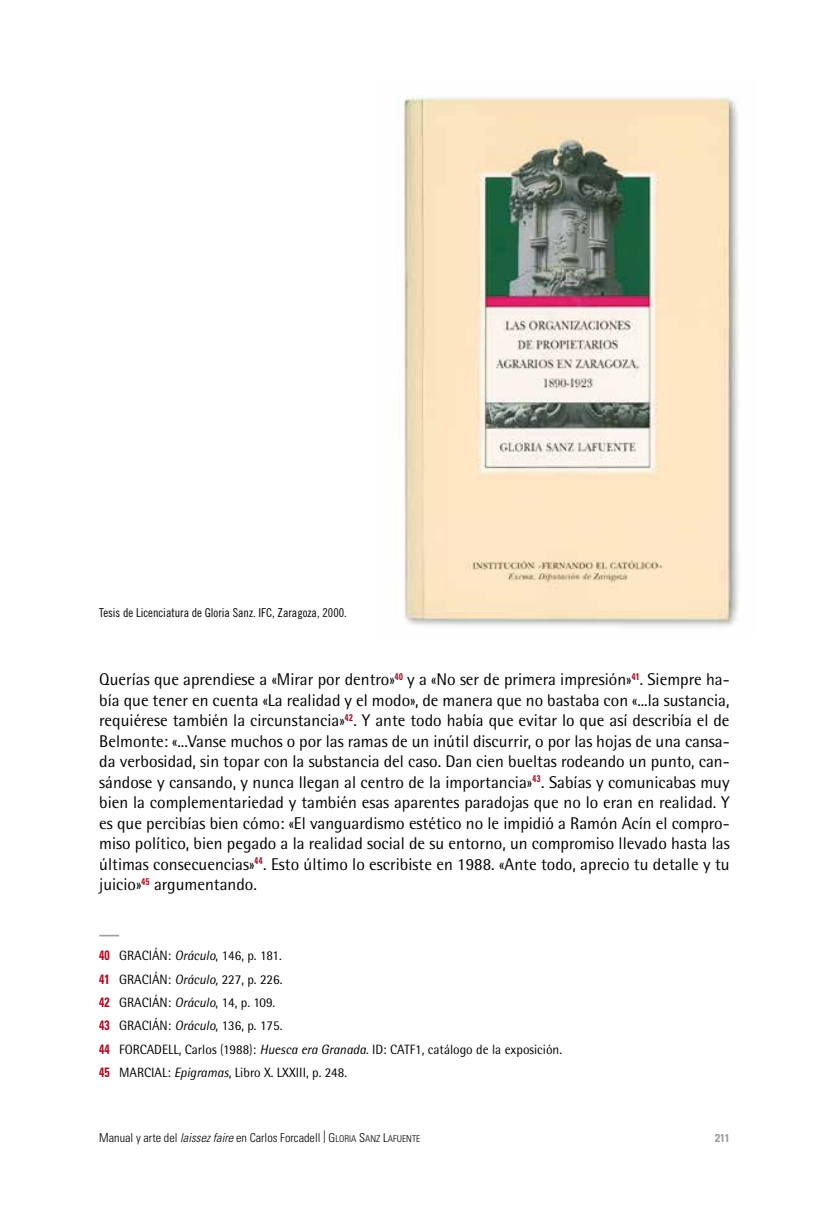
<style>
.page{position:relative;width:819px;height:1226px;background:#fff}
.page>*{position:absolute;margin:0;border:0;box-sizing:border-box;transform-origin:0 0}
.t1{font:16.97px/20.5px "Rotis Semi Sans";color:#000;text-align:justify}
.t2{font:13.47px/23.3px "Rotis Semi Sans";color:#000}
.t3{font:300 condensed 12.25px "Univers";color:#000}
.t4{font:12.25px "Trade Gothic Cond Eighteen";color:#000}
.t5{font:12.25px "BCA Grotesk Bld";color:#9c9e9f}
.s1{font-weight:300}
.s2{font-family:"Univers";font-weight:700;font-stretch:condensed;color:#aa081f}
.s3{font-style:italic}
.s4{font-size:17.5px}
.s5{font-style:inherit}
.s6{font-size:9.45px}
</style>
<div class="page">
<hr style="left:99px;top:934px;width:20px;height:2px;background:#9c9e9f">
<img style="left:396px;top:95px;width:343px;height:532px">
<p class="t4" style="left:99px;top:605px;width:249px">Tesis de Licenciatura de Gloria Sanz. IFC, Zaragoza, 2000.</p>
<p class="t1" style="left:99px;top:669px;width:632px">Querías que aprendiese a <span class="s1">«</span>Mirar por dentro<span class="s1">»</span><sup>40</sup> y a <span class="s1">«</span>No ser de primera impresión<span class="s1">»</span><sup>41</sup>. Siempre ha&shy;bía que tener en cuenta <span class="s1">«</span>La realidad y el modo<span class="s1">»</span>, de manera que no bastaba con <span class="s1">«</span>...la sustancia, requiérese también la circunstancia<span class="s1">»</span><sup>42</sup>. Y ante todo había que evitar lo que así describía el de Belmonte: <span class="s1">«</span>...Vanse muchos o por las ramas de un inútil discurrir, o por las hojas de una cansa&shy;da verbosidad, sin topar con la substancia del caso. Dan cien bueltas rodeando un punto, can&shy;sándose y cansando, y nunca llegan al centro de la importancia<span class="s1">»</span><sup>43</sup>. Sabías y comunicabas muy bien la complementariedad y también esas aparentes paradojas que no lo eran en realidad. Y es que percibías bien cómo: <span class="s1">«</span>El vanguardismo estético no le impidió a Ramón Acín el compro&shy;miso político, bien pegado a la realidad social de su entorno, un compromiso llevado hasta las últimas consecuencias<span class="s1">»</span><sup>44</sup>. Esto último lo escribiste en 1988. <span class="s1">«</span>Ante todo, aprecio tu detalle y tu juicio<span class="s1">»</span><sup>45</sup> argumentando.</p>
<p class="t2" style="left:99px;top:944px;width:464px"><span class="s2">40</span> GRACIÁN: <span class="s3">Oráculo</span>, 146, p. 181.<br><span class="s2">41</span> GRACIÁN: <span class="s3">Oráculo,</span> 227, p. 226.<br><span class="s2">42</span> GRACIÁN: <span class="s3">Oráculo</span>, 14, p. 109.<br><span class="s2">43</span> GRACIÁN: <span class="s3">Oráculo</span>, 136, p. 175.<br><span class="s2">44</span> FORCADELL, Carlos <span class="s1">(</span>1988<span class="s1">)</span>: <span class="s3">Huesca era Granada</span>. ID: CATF1, catálogo de la exposición.<br><span class="s2">45</span> MARCIAL: <span class="s3">Epigramas</span>, Libro X. LXXIII, p. 248.</p>
<p class="t3" style="left:99px;top:1129px;width:322px">Manual y arte del <span class="s3">laissez faire</span> en Carlos Forcadell <span class="s4">|</span> <span class="s5">G</span><span class="s6">LORIA</span> <span class="s5">S</span><span class="s6">ANZ</span> <span class="s5">L</span><span class="s6">AFUENTE</span></p>
<p class="t5" style="left:714px;top:1129px;width:16px">211</p>
</div>
